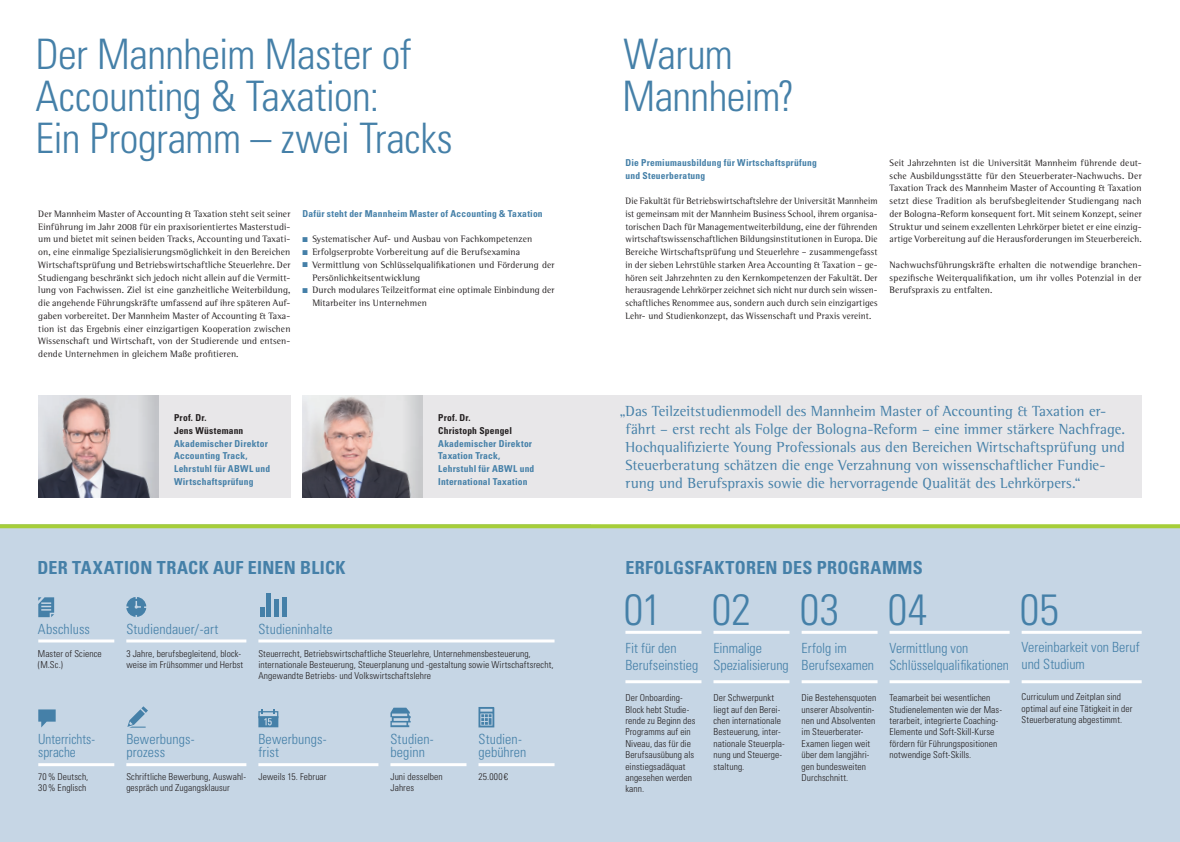
<style>
.page{position:relative;width:1180px;height:842px;background:#fff}
.page>*{position:absolute;margin:0;border:0;box-sizing:border-box;transform-origin:0 0}
.t1{font:300 condensed 43.8px "Univers LT Std";letter-spacing:.005em;color:#4580a8}
.t2{font:300 condensed 42px/42px "Univers LT Std";letter-spacing:-.015em;color:#4580a8}
.t3{font:700 condensed 18px "Univers LT Std";letter-spacing:.015em;color:#4580a8}
.t4{font:15px/18px "Rotis Semi Serif";color:#4580a8}
.t5{font:300 condensed 14px/16.8px "Univers";color:#4580a8}
.t6{font:300 condensed 14px/13px "Univers";color:#4580a8;scale:.95 1}
.t7{font:9.5px/12.8px "Rotis Semi Serif";letter-spacing:.015em;color:#231f20;text-align:justify}
.t8{font:300 condensed 9.5px/11.4px "Univers";letter-spacing:.01em;color:#231f20}
.t9{font:9.5px/12.8px "Rotis Semi Serif";letter-spacing:.015em;color:#231f20;text-align:justify;scale:.96 1}
.t10{font:700 condensed 9.5px/12.8px "Univers LT Std";letter-spacing:.02em;color:#4580a8}
.t11{font:700 condensed 9.5px/12.8px "Univers LT Std";letter-spacing:.025em;color:#231f20}
.s1{color:#4580a8}
</style>
<div class="page">
<div style="left:590px;top:395px;width:551px;height:102px;background:#e8e7e9"></div>
<div style="left:590px;top:526px;width:589px;height:316px;background:#c6d6e5"></div>
<hr style="left:625px;top:680px;width:76px;height:3px;background:#fff">
<hr style="left:713px;top:680px;width:76px;height:3px;background:#fff">
<hr style="left:801px;top:680px;width:76px;height:3px;background:#fff">
<hr style="left:889px;top:680px;width:120px;height:3px;background:#fff">
<hr style="left:1021px;top:680px;width:120px;height:3px;background:#fff">
<hr style="left:625px;top:631px;width:76px;height:3px;background:#fff">
<hr style="left:713px;top:631px;width:76px;height:3px;background:#fff">
<hr style="left:801px;top:631px;width:76px;height:3px;background:#fff">
<hr style="left:889px;top:631px;width:120px;height:3px;background:#fff">
<hr style="left:1021px;top:631px;width:120px;height:3px;background:#fff">
<svg style="left:590px;top:524px;width:589px;height:4px;background:#abd044"></svg>
<div style="left:0;top:524px;width:590px;height:318px;background:#c6d6e5"></div>
<svg style="left:0;top:524px;width:590px;height:4px;background:#a7ce43"></svg>
<hr style="left:258px;top:639px;width:296px;height:3px;background:#fff">
<hr style="left:126px;top:639px;width:120px;height:3px;background:#fff">
<hr style="left:126px;top:763px;width:120px;height:3px;background:#fff">
<hr style="left:38px;top:639px;width:76px;height:3px;background:#fff">
<hr style="left:38px;top:763px;width:76px;height:3px;background:#fff">
<hr style="left:258px;top:763px;width:120px;height:3px;background:#fff">
<hr style="left:390px;top:763px;width:76px;height:3px;background:#fff">
<hr style="left:478px;top:763px;width:76px;height:3px;background:#fff">
<div style="left:260px;top:607px;width:5px;height:10px;background:#4580a8"></div>
<div style="left:266px;top:593px;width:5px;height:24px;background:#4580a8"></div>
<div style="left:274px;top:600px;width:5px;height:17px;background:#4580a8"></div>
<div style="left:281px;top:597px;width:5px;height:20px;background:#4580a8"></div>
<svg style="left:478px;top:707px;width:16px;height:20px"></svg>
<svg style="left:390px;top:708px;width:20px;height:19px"></svg>
<svg style="left:38px;top:597px;width:16px;height:20px"></svg>
<svg style="left:126px;top:597px;width:20px;height:20px"></svg>
<svg style="left:258px;top:709px;width:20px;height:18px"></svg>
<svg style="left:38px;top:709px;width:18px;height:18px"></svg>
<svg style="left:127px;top:706px;width:21px;height:22px"></svg>
<div style="left:38px;top:395px;width:252px;height:102px;background:#e8e7e9"></div>
<img style="left:38px;top:395px;width:99px;height:102px">
<div style="left:302px;top:395px;width:288px;height:102px;background:#e8e7e9"></div>
<img style="left:302px;top:396px;width:99px;height:101px">
<svg style="left:401px;top:395px;width:21px;height:102px;fill:#d2d3d4"></svg>
<svg style="left:137px;top:395px;width:21px;height:102px;background:#bdbec3"></svg>
<h2 class="t2" style="left:35px;top:33px;width:419px">Der Mannheim Master of<br>Accounting &amp; Taxation:<br>Ein Programm – zwei Tracks</h2>
<p class="t7" style="left:38px;top:207px;width:253px">Der Mannheim Master of Accounting &amp; Taxation steht seit seiner Einführung im Jahr 2008 für ein praxisorientiertes Masterstudi&shy;um und bietet mit seinen beiden Tracks, Accounting und Taxati&shy;on, eine einmalige Spezialisierungsmöglichkeit in den Bereichen Wirtschaftsprüfung und Betriebswirtschaftliche Steuerlehre. Der Studiengang beschränkt sich jedoch nicht allein auf die Vermitt&shy;lung von Fachwissen. Ziel ist eine ganzheitliche Weiterbildung, die angehende Führungskräfte umfassend auf ihre späteren Auf&shy;gaben vorbereitet. Der Mannheim Master of Accounting &amp; Taxa&shy;tion ist das Ergebnis einer einzigartigen Kooperation zwischen Wissenschaft und Wirtschaft, von der Studierende und entsen&shy;dende Unternehmen in gleichem Maße profitieren.</p>
<p class="t10" style="left:302px;top:207px;width:242px">Dafür steht der Mannheim Master of Accounting &amp; Taxation</p>
<p class="t7" style="left:302px;top:233px;width:231px"><span class="s1">■</span> Systematischer Auf- und Ausbau von Fachkompetenzen</p>
<p class="t7" style="left:302px;top:246px;width:219px"><span class="s1">■</span> Erfolgserprobte Vorbereitung auf die Berufsexamina</p>
<p class="t7" style="left:312px;top:258px;width:244px;text-indent:-10px"><span class="s1">■</span> Vermittlung von Schlüsselqualifikationen und Förderung der<br>Persönlichkeitsentwicklung</p>
<p class="t7" style="left:312px;top:284px;width:244px;text-indent:-10px"><span class="s1">■</span> Durch modulares Teilzeitformat eine optimale Einbindung der<br>Mitarbeiter ins Unternehmen</p>
<p class="t11" style="left:174px;top:411px;width:71px">Prof. Dr.<br>Jens Wüstemann</p>
<p class="t10" style="left:174px;top:437px;width:98px">Akademischer Direktor<br>Accounting Track,<br>Lehrstuhl für ABWL und<br>Wirtschaftsprüfung</p>
<h3 class="t3" style="left:37px;top:557px;width:309px">DER TAXATION TRACK AUF EINEN BLICK</h3>
<p class="t11" style="left:438px;top:411px;width:75px">Prof. Dr.<br>Christoph Spengel</p>
<p class="t10" style="left:438px;top:437px;width:98px">Akademischer Direktor<br>Taxation Track,<br>Lehrstuhl für ABWL und<br>International Taxation</p>
<h3 class="t5" style="left:38px;top:620px;width:54px">Abschluss</h3>
<p class="t8" style="left:38px;top:647px;width:65px">Master of Science (M.Sc.)</p>
<h3 class="t6" style="left:38px;top:732px;width:61px">Unterrichts&shy;sprache</h3>
<p class="t8" style="left:38px;top:771px;width:52px">70 % Deutsch,<br>30 % Englisch</p>
<h3 class="t5" style="left:126px;top:620px;width:93px">Studiendauer/-art</h3>
<p class="t8" style="left:126px;top:647px;width:118px">3 Jahre, berufs begleitend, block&shy;weise im Früh sommer und Herbst</p>
<h3 class="t5" style="left:258px;top:620px;width:76px">Studieninhalte</h3>
<p class="t8" style="left:258px;top:647px;width:297px">Steuerrecht, Betriebswirtschaftliche Steuerlehre, Unternehmensbesteuerung, internationale Besteuerung, Steuerplanung und -gestaltung sowie Wirtschaftsrecht,<br>Angewandte Betriebs- und Volkswirtschaftslehre</p>
<h3 class="t5" style="left:126px;top:732px;width:70px;line-height:13px">Bewerbungs&shy;prozess</h3>
<p class="t8" style="left:126px;top:771px;width:121px">Schriftliche Bewerbung, Auswahl&shy;gespräch und Zugangsklausur</p>
<h3 class="t5" style="left:258px;top:732px;width:70px;line-height:13px">Bewerbungs&shy;frist</h3>
<p class="t8" style="left:258px;top:771px;width:70px">Jeweils 15. Februar</p>
<h3 class="t5" style="left:390px;top:732px;width:45px;line-height:13px">Studien&shy;beginn</h3>
<p class="t8" style="left:390px;top:771px;width:54px">Juni desselben<br>Jahres</p>
<h3 class="t5" style="left:478px;top:732px;width:49px;line-height:13px">Studien&shy;gebühren</h3>
<p class="t8" style="left:478px;top:771px;width:31px">25.000 €</p>
<h2 class="t2" style="left:622px;top:33px;width:174px">Warum<br>Mannheim?</h2>
<p class="t10" style="left:625px;top:156px;width:193px">Die Premiumausbildung für Wirtschaftsprüfung und Steuerberatung</p>
<p class="t9" style="left:625px;top:194px;width:264px">Die Fakultät für Betriebswirtschaftslehre der Universität Mannheim ist gemeinsam mit der Mannheim Business School, ihrem organisa&shy;torischen Dach für Managementweiterbildung, eine der führenden wirtschaftswissenschaftlichen Bildungsinstitutionen in Europa. Die Bereiche Wirtschaftsprüfung und Steuerlehre – zusammengefasst in der sieben Lehrstühle starken Area Accounting &amp; Taxation – ge&shy;hören seit Jahrzehnten zu den Kernkompetenzen der Fakultät. Der herausragende Lehrkörper zeichnet sich nicht nur durch sein wissen&shy;schaftliches Renommee aus, sondern auch durch sein einzigartiges Lehr- und Studienkonzept, das Wissenschaft und Praxis vereint.</p>
<p class="t7" style="left:889px;top:156px;width:253px">Seit Jahrzehnten ist die Universität Mannheim führende deut&shy;sche Ausbildungsstätte für den Steuerberater-Nachwuchs. Der Taxation Track des Mannheim Master of Accounting &amp; Taxation setzt diese Tradition als berufsbegleitender Studiengang nach der Bologna-Reform konsequent fort. Mit seinem Konzept, seiner Struktur und seinem exzellenten Lehrkörper bietet er eine einzig&shy;artige Vorbereitung auf die Herausforderungen im Steuerbereich.</p>
<p class="t7" style="left:889px;top:258px;width:253px">Nachwuchsführungskräfte erhalten die notwendige branchen&shy;spezifische Weiterqualifikation, um ihr volles Potenzial in der Berufs praxis zu entfalten.</p>
<p class="t4" style="left:625px;top:402px;width:501px;text-indent:-6px">„ Das Teilzeitstudienmodell des Mannheim Master of Accounting &amp; Taxation er&shy;fährt – erst recht als Folge der Bologna-Reform – eine immer stärkere Nachfrage.<br>Hochqualifizierte Young Professionals aus den Bereichen Wirtschaftsprüfung und Steuerberatung schätzen die enge Verzahnung von wissenschaftlicher Fundie&shy;rung und Berufspraxis sowie die hervorragende Qualität des Lehrkörpers.“</p>
<h3 class="t3" style="left:625px;top:557px;width:299px">ERFOLGSFAKTOREN DES PROGRAMMS</h3>
<h1 class="t1" style="left:623px;top:583px;width:305px">01 02 03 04</h1>
<h1 class="t1" style="left:1019px;top:583px;width:40px">05</h1>
<h3 class="t5" style="left:625px;top:640px;width:74px">Fit für den<br>Berufseinstieg</h3>
<p class="t8" style="left:625px;top:692px;width:72px">Der Onboarding-<br>Block hebt Studie&shy;rende zu Beginn des<br>Programms auf ein<br>Niveau, das für die<br>Berufsausübung als einstiegsadäquat angesehen werden kann.</p>
<h3 class="t5" style="left:713px;top:640px;width:77px">Einmalige<br>Spezialisierung</h3>
<p class="t8" style="left:713px;top:692px;width:73px">Der Schwerpunkt liegt auf den Berei&shy;chen inter nationale<br>Besteuerung, inter&shy;nationale Steuerpla&shy;nung und Steuerge&shy;staltung.</p>
<h3 class="t5" style="left:801px;top:640px;width:74px">Erfolg im<br>Berufsexamen</h3>
<p class="t8" style="left:801px;top:692px;width:76px">Die Bestehensquoten unserer Absolventin&shy;nen und Absolventen im Steuerberater-<br>Examen liegen weit über dem langjähri&shy;gen bundesweiten<br>Durchschnitt.</p>
<h3 class="t5" style="left:889px;top:640px;width:121px">Vermittlung von<br>Schlüssel qualifikationen</h3>
<p class="t8" style="left:889px;top:692px;width:114px">Teamarbeit bei wesentlichen<br>Studienelementen wie der Mas&shy;terarbeit, integrierte Coaching-<br>Elemente und Soft -Skill-Kurse fördern für Führungspositionen notwendige Soft-Skills.</p>
<h3 class="t5" style="left:1021px;top:639px;width:119px">Vereinbarkeit von Beruf und Studium</h3>
<p class="t8" style="left:1021px;top:691px;width:112px">Curriculum und Zeitplan sind optimal auf eine Tätigkeit in der<br>Steuerberatung abgestimmt.</p>
</div>
